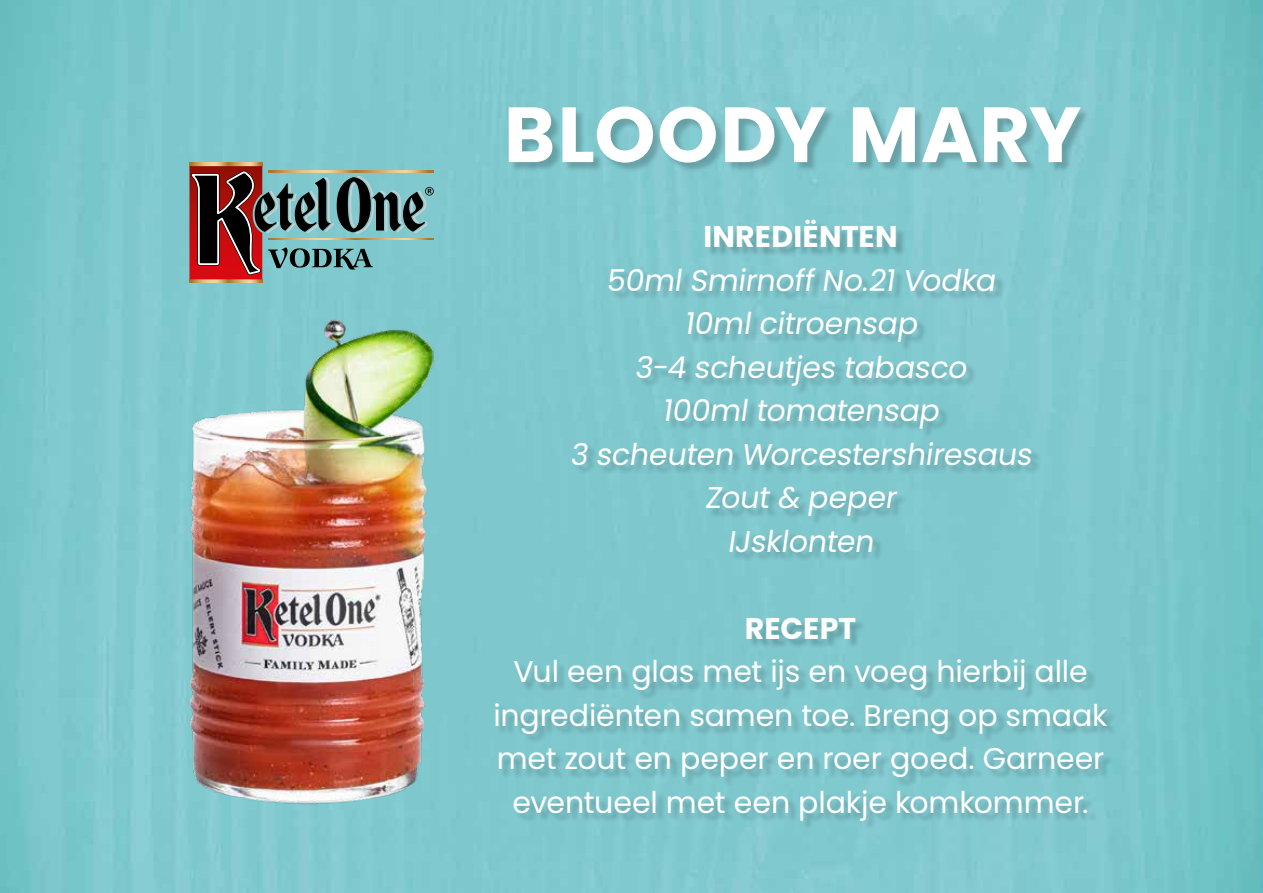
<style>
.page{position:relative;width:1263px;height:893px;background:#fff}
.page>*{position:absolute;margin:0;border:0;box-sizing:border-box;transform-origin:0 0}
.t1{font:700 78px "Poppins";letter-spacing:.015em;color:#fff}
.t2{font:30px/43.5px "Poppins";letter-spacing:-.005em;color:#fff;text-align:center}
.t3{font:700 30px "Poppins";letter-spacing:.005em;color:#fff}
</style>
<div class="page">
<img style="left:0;top:0;width:1263px;height:893px">
<img style="left:0;top:210px;width:829px;height:683px">
<div style="left:496px;top:221px;width:621px;height:610px;background:#000;opacity:.2"></div>
<div style="left:510px;top:108px;width:580px;height:65px;background:#000;opacity:.2"></div>
<svg style="left:189px;top:279px;width:73px;height:4px"></svg>
<svg style="left:189px;top:163px;width:73px;height:3px"></svg>
<svg style="left:189px;top:166px;width:245px;height:113px;background:#6d7777"></svg>
<h1 class="t1" style="left:504px;top:90px;width:579px">BLOODY MARY</h1>
<p class="t3" style="left:703px;top:219px;width:196px">INREDIËNTEN</p>
<p class="t2" style="left:570px;top:259px;width:470px">50mlSmirnoffNo.21Vodka<br>10mlcitroensap<br>3-4 scheutjes tabasco<br>100mltomatensap<br>3 scheuten Worcestershiresaus<br>Zout&amp; peper<br>IJsklonten</p>
<p class="t3" style="left:745px;top:611px;width:113px">RECEPT</p>
<p class="t2" style="left:493px;top:650px;width:616px">Vul een glas met ijs en voeg hierbij alle ingrediënten samen toe. Breng op smaak met zout en peper en roer goed. Garneer eventueel met een plakje komkommer.</p>
</div>
